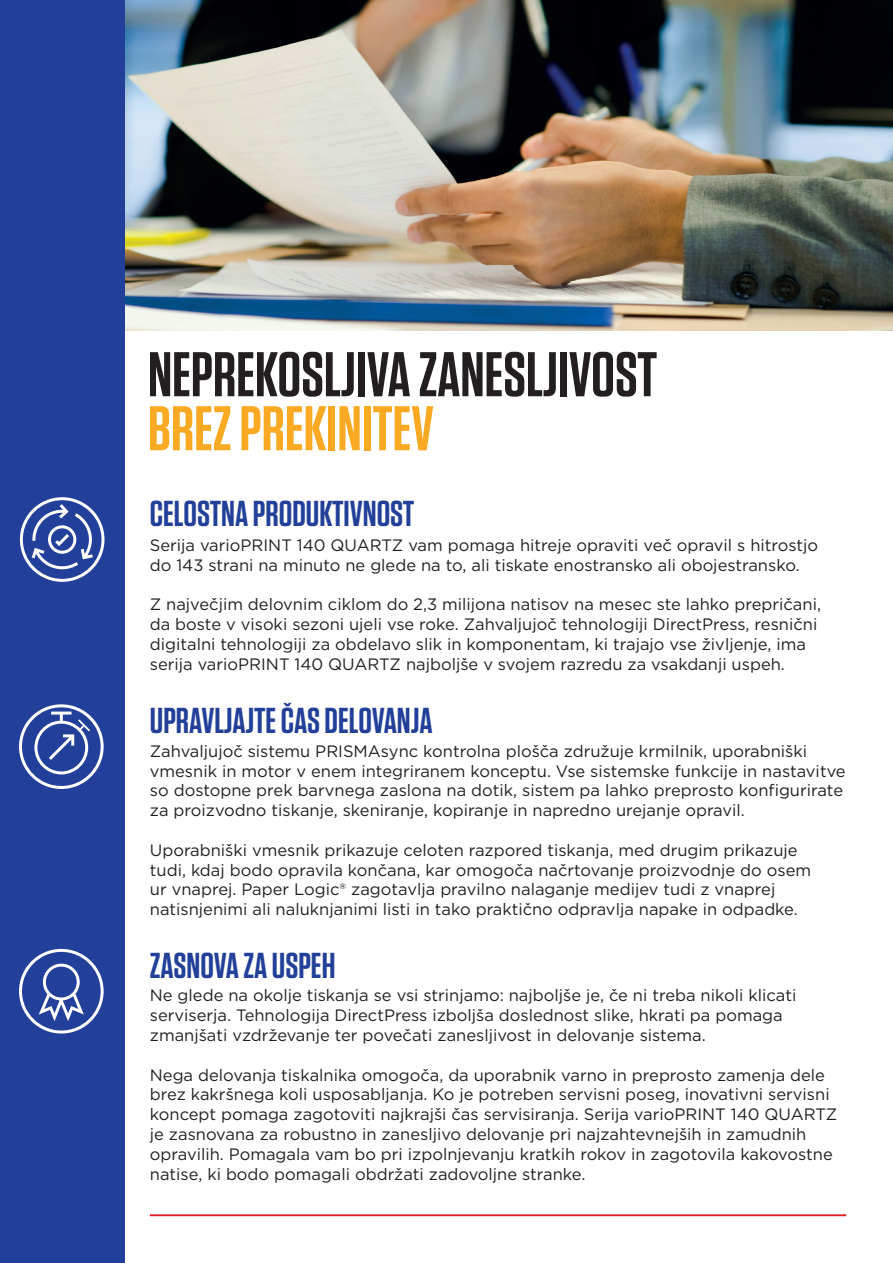
<style>
.page{position:relative;width:893px;height:1263px;background:#fff}
.page>*{position:absolute;margin:0;border:0;box-sizing:border-box;transform-origin:0 0}
.t1{font:600 63px/54px "Tungsten";color:#231f20}
.t2{font:600 36px "Tungsten";color:#223f99}
.t3{font:16.5px/19.8px "Gotham";color:#231f20}
.s1{color:#faa923}
</style>
<div class="page">
<img style="left:124px;top:0;width:769px;height:331px">
<div style="left:0;top:0;width:124px;height:1263px;background:#223f99"></div>
<hr style="left:150px;top:1214px;width:696px;height:2px;background:#e21a21">
<svg style="left:20px;top:497px;width:84px;height:85px"></svg>
<svg style="left:19px;top:704px;width:85px;height:85px"></svg>
<svg style="left:19px;top:949px;width:85px;height:84px"></svg>
<p class="t1" style="left:148px;top:349px;width:511px">NEPREKOSLJIVA ZANESLJIVOST<br><span class="s1">BREZ PREKINITEV</span></p>
<p class="t2" style="left:150px;top:495px;width:266px">CELOSTNA PRODUKTIVNOST</p>
<p class="t3" style="left:150px;top:535px;width:670px">Serija varioPRINT 140 QUARTZ vam pomaga hitreje opraviti več opravil s hitrostjo do 143 strani na minuto ne glede na to, ali tiskate enostransko ali obojestransko.</p>
<p class="t3" style="left:150px;top:594px;width:673px">Z največjim delovnim ciklom do 2,3 milijona natisov na mesec ste lahko prepričani, da boste v visoki sezoni ujeli vse roke. Zahvaljujoč tehnologiji DirectPress, resnični digitalni tehnologiji za obdelavo slik in komponentam, ki trajajo vse življenje, ima serija varioPRINT 140 QUARTZ najboljše v svojem razredu za vsakdanji uspeh.</p>
<p class="t2" style="left:150px;top:702px;width:284px">UPRAVLJAJTE ČAS DELOVANJA</p>
<p class="t3" style="left:150px;top:741px;width:697px">Zahvaljujoč sistemu PRISMAsync kontrolna plošča združuje krmilnik, uporabniški vmesnik in motor v enem integriranem konceptu. Vse sistemske funkcije in nastavitve so dostopne prek barvnega zaslona na dotik, sistem pa lahko preprosto konfigurirate za proizvodno tiskanje, skeniranje, kopiranje in napredno urejanje opravil.</p>
<p class="t3" style="left:150px;top:840px;width:663px">Uporabniški vmesnik prikazuje celoten razpored tiskanja, med drugim prikazuje tudi, kdaj bodo opravila končana, kar omogoča načrtovanje proizvodnje do osem ur vnaprej. Paper Logic® zagotavlja pravilno nalaganje medijev tudi z vnaprej natisnjenimi ali naluknjanimi listi in tako praktično odpravlja napake in odpadke.</p>
<p class="t2" style="left:150px;top:946px;width:187px">ZASNOVA ZA USPEH</p>
<p class="t3" style="left:150px;top:985px;width:648px">Ne glede na okolje tiskanja se vsi strinjamo: najboljše je, če ni treba nikoli klicati serviserja. Tehnologija DirectPress izboljša doslednost slike, hkrati pa pomaga zmanjšati vzdrževanje ter povečati zanesljivost in delovanje sistema.</p>
<p class="t3" style="left:150px;top:1064px;width:689px">Nega delovanja tiskalnika omogoča, da uporabnik varno in preprosto zamenja dele brez kakršnega koli usposabljanja. Ko je potreben servisni poseg, inovativni servisni koncept pomaga zagotoviti najkrajši čas servisiranja. Serija varioPRINT 140 QUARTZ je zasnovana za robustno in zanesljivo delovanje pri najzahtevnejših in zamudnih opravilih. Pomagala vam bo pri izpolnjevanju kratkih rokov in zagotovila kakovostne natise, ki bodo pomagali obdržati zadovoljne stranke.</p>
</div>
